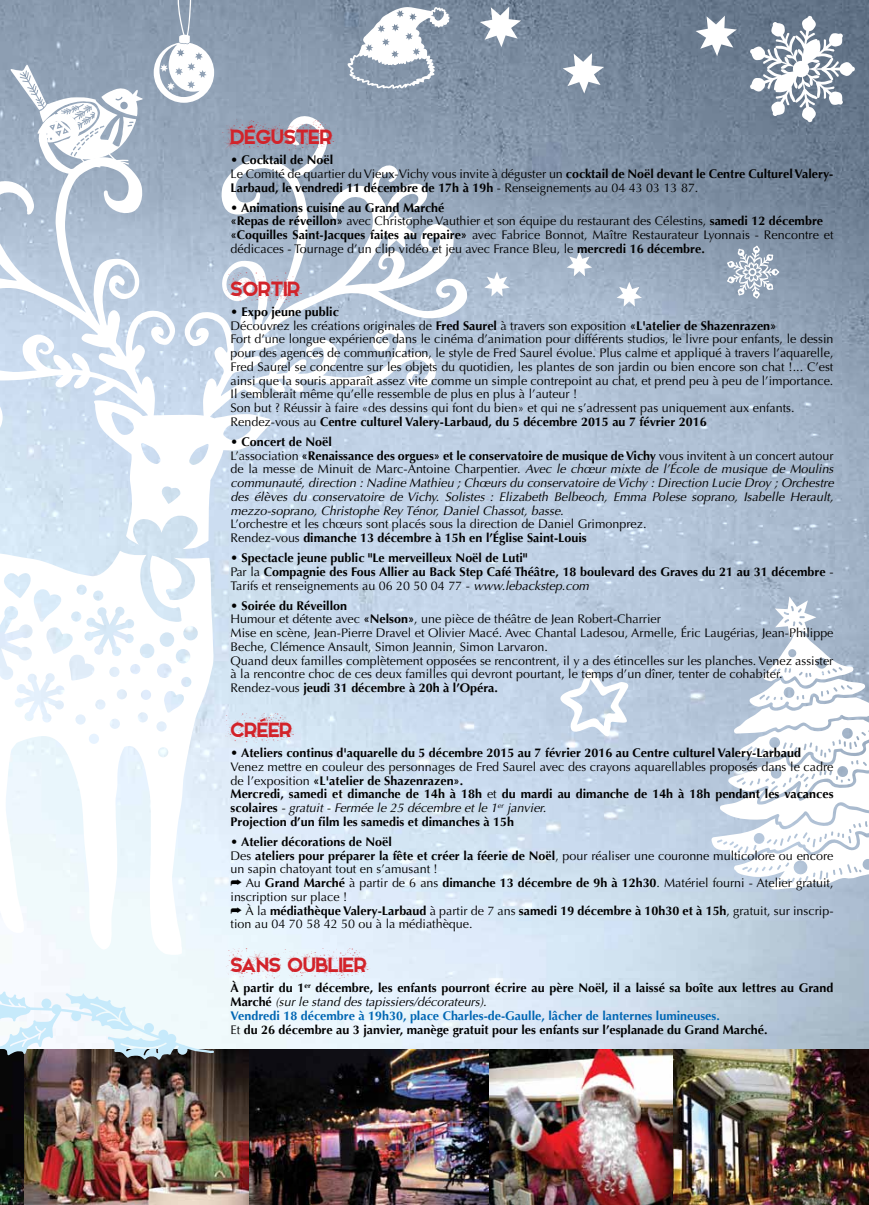
<style>
.page{position:relative;width:869px;height:1205px;background:#fff}
.page>*{position:absolute;margin:0;border:0;box-sizing:border-box;transform-origin:0 0}
.t1{font:27.5px "Snowinter Free";color:#d2232a}
.t2{font:12.5px/13.8px "Optima";color:#000}
.t3{font:700 12.5px/13.8px "Optima";color:#000}
.t4{font:italic 12.5px/13.8px "Optima";color:#000}
.s1{font-weight:400}
.s2{font-weight:700}
.s3{font-weight:700;font-style:normal}
.s4{font-style:normal}
.s5{font-weight:400;font-style:italic}
.s6{color:#0066b3}
</style>
<div class="page">
<img style="left:0;top:0;width:868px;height:1049px">
<svg style="left:711px;top:596px;width:157px;height:294px"></svg>
<svg style="left:0;top:111px;width:469px;height:438px"></svg>
<svg style="left:0;top:550px;width:214px;height:405px"></svg>
<svg style="left:0;top:364px;width:3px;height:76px"></svg>
<svg style="left:749px;top:16px;width:105px;height:106px"></svg>
<svg style="left:559px;top:668px;width:70px;height:69px"></svg>
<svg style="left:376px;top:209px;width:40px;height:40px"></svg>
<svg style="left:726px;top:246px;width:52px;height:53px"></svg>
<svg style="left:347px;top:7px;width:102px;height:82px"></svg>
<svg style="left:154px;top:0;width:60px;height:103px"></svg>
<svg style="left:484px;top:272px;width:25px;height:24px"></svg>
<svg style="left:616px;top:282px;width:25px;height:25px"></svg>
<svg style="left:566px;top:252px;width:26px;height:24px"></svg>
<svg style="left:695px;top:16px;width:41px;height:40px"></svg>
<svg style="left:479px;top:7px;width:42px;height:40px"></svg>
<svg style="left:562px;top:53px;width:41px;height:41px"></svg>
<svg style="left:11px;top:64px;width:132px;height:104px"></svg>
<img style="left:24px;top:1049px;width:649px;height:156px">
<img style="left:673px;top:1049px;width:195px;height:156px">
<img style="left:0;top:1060px;width:24px;height:145px">
<svg style="left:0;top:985px;width:214px;height:75px"></svg>
<h1 class="t1" style="left:230px;top:117px;width:103px">Déguster</h1>
<p class="t3" style="left:230px;top:153px;width:604px">• Cocktail de Noël<br><span class="s1">Le Comité de quartier du Vieux-Vichy vous invite à déguster un</span> cocktail de Noël devant le Centre Culturel Valery-<br>Larbaud, le vendredi 11 décembre de 17h à 19h <span class="s1">- Renseignements au 04 43 03 13 87.</span></p>
<p class="t2" style="left:230px;top:201px;width:604px"><span class="s2">• Animations cuisine au Grand Marché<br>«Repas de réveillon»</span> avec Christophe Vauthier et son équipe du restaurant des Célestins, <span class="s2">samedi 12 décembre «Coquilles Saint-Jacques faites au repaire»</span> avec Fabrice Bonnot, Maître Restaurateur Lyonnais - Rencontre et dédicaces - Tournage d’un clip vidéo et jeu avec France Bleu, le <span class="s2">mercredi 16 décembre.</span></p>
<h1 class="t1" style="left:230px;top:269px;width:71px">Sortir</h1>
<p class="t2" style="left:230px;top:305px;width:604px"><span class="s2">• Expo jeune public<br></span>Découvrez les créations originales de <span class="s2">Fred Saurel</span> à travers son exposition <span class="s2">«L'atelier de Shazenrazen»<br></span>Fort d’une longue expérience dans le cinéma d’animation pour différents studios, le livre pour enfants, le dessin pour des agences de communication, le style de Fred Saurel évolue. Plus calme et appliqué à travers l’aquarelle, Fred Saurel se concentre sur les objets du quotidien, les plantes de son jardin ou bien encore son chat !... C’est ainsi que la souris apparaît assez vite comme un simple contrepoint au chat, et prend peu à peu de l’importance.<br>Il semblerait même qu’elle ressemble de plus en plus à l’auteur !<br>Son but ? Réussir à faire «des dessins qui font du bien» et qui ne s’adressent pas uniquement aux enfants.<br>Rendez-vous au <span class="s2">Centre culturel Valery-Larbaud, du 5 décembre 2015 au 7 février 2016</span></p>
<p class="t4" style="left:230px;top:435px;width:604px"><span class="s3">• Concert de Noël<br></span><span class="s4">L’association</span> <span class="s3">«Renaissance des orgues» et le conservatoire de musique de Vichy</span> <span class="s4">vous invitent à un concert autour de la messe de Minuit de Marc-Antoine Charpentier.</span> Avec le chœur mixte de l’École de musique de Moulins communauté, direction : Nadine Mathieu ; Chœurs du conservatoire de Vichy : Direction Lucie Droy ; Orchestre des élèves du conservatoire de Vichy. Solistes : Elizabeth Belbeoch, Emma Polese soprano, Isabelle Herault, mezzo-soprano, Christophe Rey Ténor, Daniel Chassot, basse.</p>
<p class="t2" style="left:230px;top:517px;width:417px">L’orchestre et les chœurs sont placés sous la direction de Daniel Grimonprez.<br>Rendez-vous <span class="s2">dimanche 13 décembre à 15h en l’Église Saint-Louis</span></p>
<p class="t3" style="left:230px;top:551px;width:604px">• Spectacle jeune public "Le merveilleux Noël de Luti"<br><span class="s1">Par la</span> Compagnie des Fous Allier au Back Step Café Théâtre, 18 boulevard des Graves du 21 au 31 décembre <span class="s1">-<br>Tarifs et renseignements au 06 20 50 04 77 -</span> <span class="s5">www.lebackstep.com</span></p>
<p class="t2" style="left:230px;top:599px;width:604px"><span class="s2">• Soirée du Réveillon<br></span>Humour et détente avec <span class="s2">«Nelson»</span>, une pièce de théâtre de Jean Robert-Charrier<br>Mise en scène, Jean-Pierre Dravel et Olivier Macé. Avec Chantal Ladesou, Armelle, Éric Laugérias, Jean-Philippe Beche, Clémence Ansault, Simon Jeannin, Simon Larvaron.<br>Quand deux familles complètement opposées se rencontrent, il y a des étincelles sur les planches. Venez assister à la rencontre choc de ces deux familles qui devront pourtant, le temps d’un dîner, tenter de cohabiter.<br>Rendez-vous <span class="s2">jeudi 31 décembre à 20h à l’Opéra.</span></p>
<h1 class="t1" style="left:230px;top:710px;width:63px">Créer</h1>
<p class="t3" style="left:230px;top:746px;width:571px">• Ateliers continus d'aquarelle du 5 décembre 2015 au 7 février 2016 au Centre culturel Valery-Larbaud</p>
<p class="t3" style="left:230px;top:760px;width:604px"><span class="s1">Venez mettre en couleur des personnages de Fred Saurel avec des crayons aquarellables proposés dans le cadre de l’exposition</span> «L'atelier de Shazenrazen».<br>Mercredi, samedi et dimanche de 14h à 18h <span class="s1">et</span> du mardi au dimanche de 14h à 18h pendant les vacances scolaires <span class="s5">- gratuit - Fermée le 25 décembre et le 1</span><sup>er</sup> <span class="s5">janvier.<br></span>Projection d’un film les samedis et dimanches à 15h</p>
<p class="t2" style="left:230px;top:835px;width:604px"><span class="s2">• Atelier décorations de Noël<br></span>Des <span class="s2">ateliers pour préparer la fête et créer la féerie de Noël</span>, pour réaliser une couronne multicolore ou encore un sapin chatoyant tout en s’amusant !<br>➦ Au <span class="s2">Grand Marché</span> à partir de 6 ans <span class="s2">dimanche 13 décembre de 9h à 12h30</span>. Matériel fourni - Atelier gratuit, inscription sur place !<br>➦ À la <span class="s2">médiathèque Valery-Larbaud</span> à partir de 7 ans <span class="s2">samedi 19 décembre à 10h30 et à 15h</span>, gratuit, sur inscrip&shy;tion au 04 70 58 42 50 ou à la médiathèque.</p>
<h1 class="t1" style="left:230px;top:945px;width:137px">Sans oublier</h1>
<p class="t3" style="left:230px;top:981px;width:604px">À partir du 1<sup>er</sup> décembre, les enfants pourront écrire au père Noël, il a laissé sa boîte aux lettres au Grand Marché <span class="s5">(sur le stand des tapissiers/décorateurs).<br></span><span class="s6">Vendredi 18 décembre à 19h30, place Charles-de-Gaulle, lâcher de lanternes lumineuses.<br></span><span class="s1">Et</span> du 26 décembre au 3 janvier, manège gratuit pour les enfants sur l’esplanade du Grand Marché.</p>
</div>
